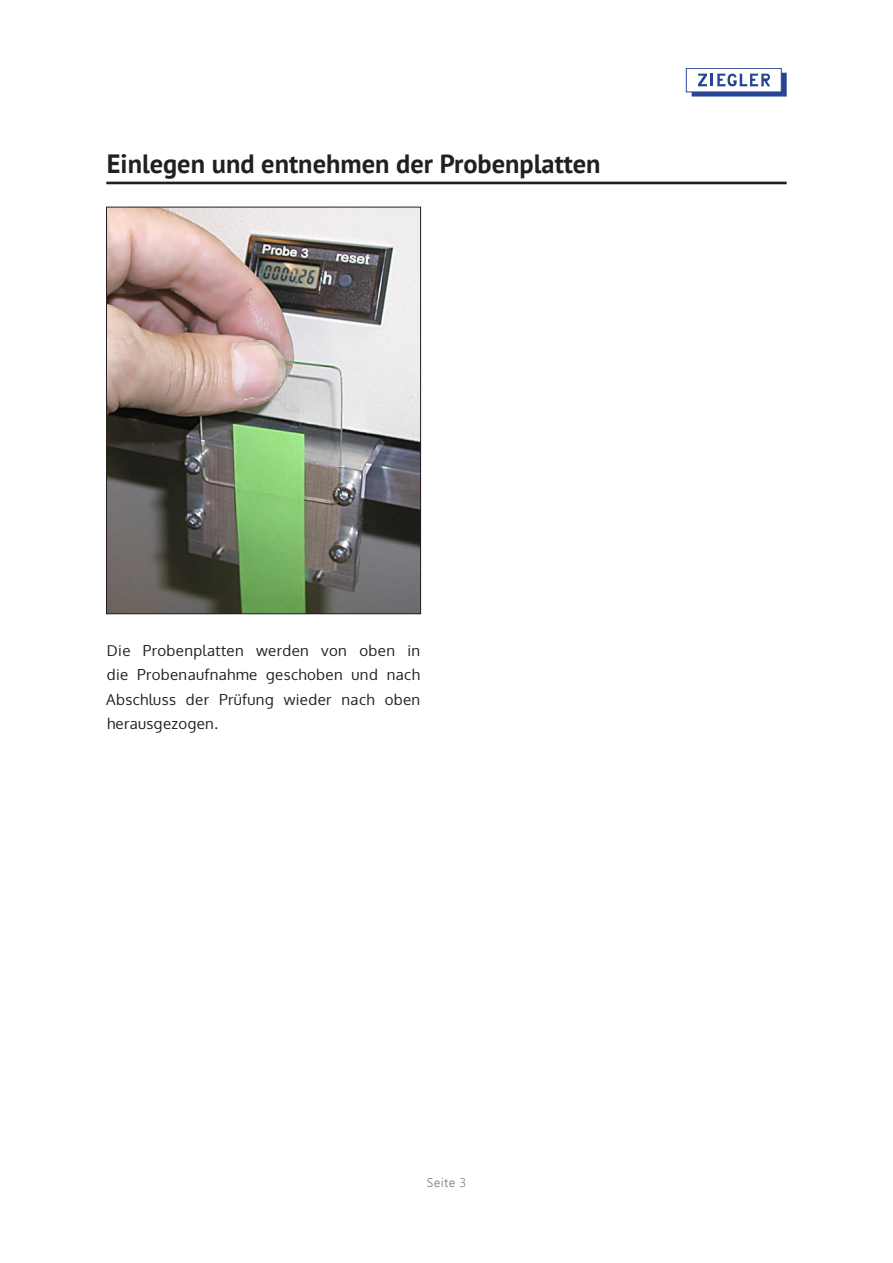
<style>
.page{position:relative;width:893px;height:1263px;background:#fff}
.page>*{position:absolute;margin:0;border:0;box-sizing:border-box;transform-origin:0 0}
.Überschrift{font:700 26.4px "PT Sans";color:#231f20}
.Fließtext__BASIS{font:15px/24.2px "Oxygen";letter-spacing:.025em;color:#231f20;text-align:justify}
.t1{font:12.75px "Ebrima";letter-spacing:.025em;color:#8f9194}
</style>
<div class="page">
<div style="left:686px;top:68px;width:96px;height:24px;border:1px solid #284494"></div>
<svg style="left:692px;top:73px;width:95px;height:24px"></svg>
<hr style="left:106px;top:182px;width:681px;height:2px;background:#231f20">
<img style="left:108px;top:209px;width:311px;height:403px">
<div style="left:106px;top:207px;width:315px;height:407px;border:1px solid #231f20"></div>
<p class="Überschrift" style="left:107px;top:146px;width:495px">Einlegen und entnehmen der Probenplatten</p>
<p class="Fließtext__BASIS" style="left:106px;top:639px;width:316px">Die Probenplatten werden von oben in die Probenaufnahme geschoben und nach Abschluss der Prüfung wieder nach oben herausgezogen.</p>
<p class="t1" style="left:427px;top:1174px;width:41px">Seite 3</p>
</div>
